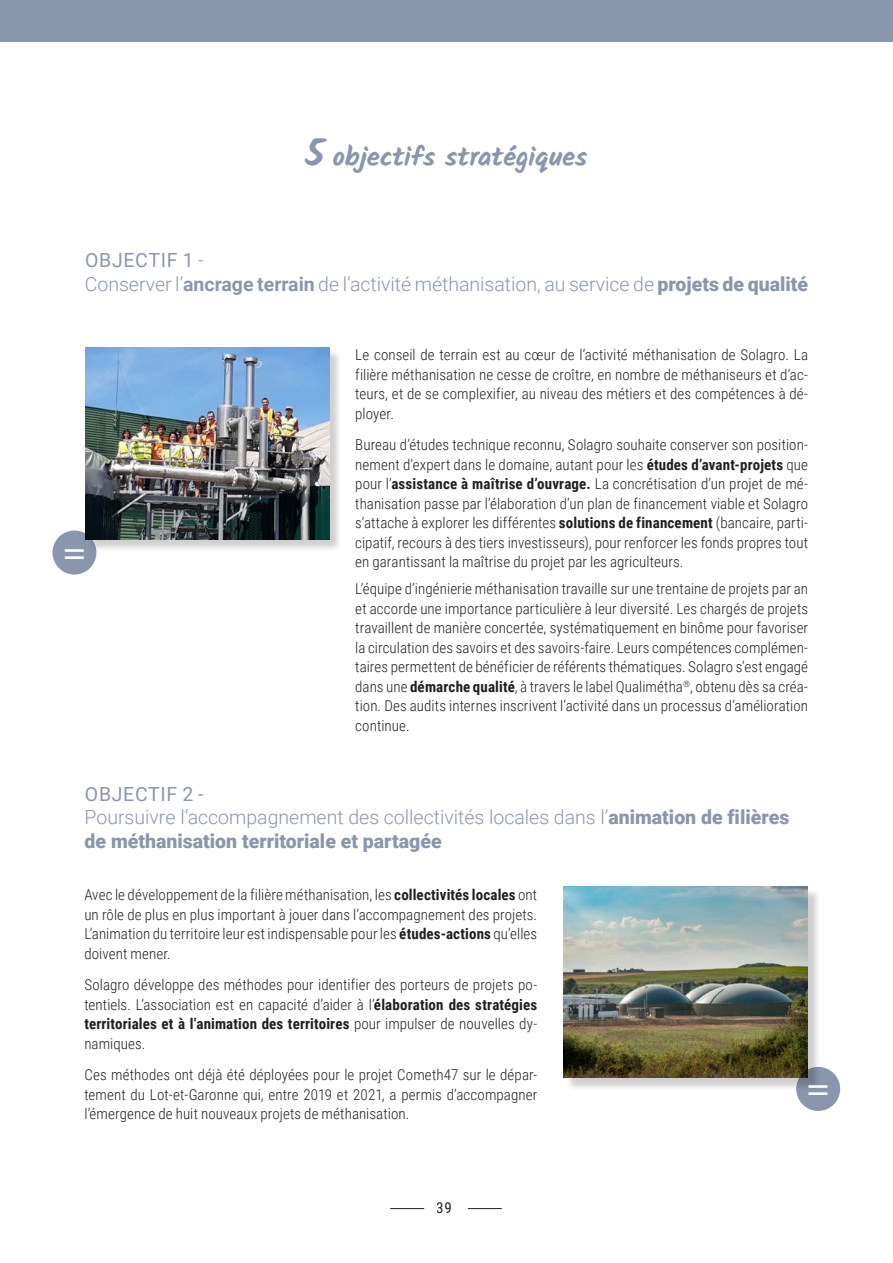
<style>
.page{position:relative;width:893px;height:1263px;background:#fff}
.page>*{position:absolute;margin:0;border:0;box-sizing:border-box;transform-origin:0 0}
.t1{font:700 39px "Minion Pro";color:#fff}
.ENTETE{font:700 27px "Kalam";letter-spacing:-.005em;color:#8a96ae}
.t2{font:900 19.5px/23.4px "Roboto";color:#8a96ae}
.t3{font:300 19.5px "Roboto";color:#8a96ae}
.t4{font:19.5px "Roboto";letter-spacing:.035em;color:#8a96ae}
.ENTETE-2{font:300 15px/19.5px "Roboto Condensed";letter-spacing:.005em;color:#231f20;text-align:justify}
.t5{font:15px "Roboto Condensed";color:#231f20}
.s1{font-size:37.5px}
.s2{font-weight:300;font-style:italic}
.s3{font-weight:700}
.s4{font-weight:900}
.s5{font-weight:300}
</style>
<div class="page">
<hr style="left:390px;top:1208px;width:34px;height:1px;background:#231f20">
<hr style="left:468px;top:1208px;width:34px;height:1px;background:#231f20">
<hr style="left:0;top:1221px;width:1px;height:42px;background:#8a96ae">
<div style="left:0;top:0;width:893px;height:42px;background:#8a96ae"></div>
<div style="left:87px;top:349px;width:255px;height:203px;background:#231f20;opacity:.21"></div>
<img style="left:85px;top:347px;width:244px;height:192px">
<div style="left:565px;top:888px;width:256px;height:203px;background:#231f20;opacity:.21"></div>
<img style="left:564px;top:886px;width:244px;height:192px">
<div style="left:52px;top:530px;width:44px;height:44px;background:#8a96ae;border-radius:50%"></div>
<svg style="left:796px;top:1067px;width:44px;height:44px;fill:#8a96ae"></svg>
<p class="ENTETE" style="left:305px;top:141px;width:284px"><span class="s1">5</span> objectifs stratégiques</p>
<p class="t4" style="left:85px;top:247px;width:120px">OBJECTIF 1 <span class="s2">-</span></p>
<p class="t3" style="left:85px;top:270px;width:725px">Conserver l’<span class="s3">ancrage terrain</span> de l’activité méthanisation, au service de <span class="s4">projets de qualité</span></p>
<p class="t1" style="left:63px;top:524px;width:24px">=</p>
<p class="ENTETE-2" style="left:355px;top:344px;width:454px">Le conseil de terrain est au cœur de l’activité méthanisation de Solagro. La filière méthanisation ne cesse de croître, en nombre de méthaniseurs et d’ac&shy;teurs, et de se complexifier, au niveau des métiers et des compétences à dé&shy;ployer.</p>
<p class="ENTETE-2" style="left:355px;top:434px;width:454px">Bureau d’études technique reconnu, Solagro souhaite conserver son position&shy;nement d’expert dans le domaine, autant pour les <span class="s3">études d’avant-projets</span> que pour l’<span class="s3">assistance à maîtrise d’ouvrage.</span> La concrétisation d’un projet de mé&shy;thanisation passe par l’élaboration d’un plan de financement viable et Solagro s’attache à explorer les différentes <span class="s3">solutions de financement</span> (bancaire, parti&shy;cipatif, recours à des tiers investisseurs), pour renforcer les fonds propres tout en garantissant la maîtrise du projet par les agriculteurs.</p>
<p class="ENTETE-2" style="left:355px;top:578px;width:454px">L’équipe d’ingénierie méthanisation travaille sur une trentaine de projets par an et accorde une importance particulière à leur diversité. Les chargés de projets travaillent de manière concertée, systématiquement en binôme pour favoriser la circulation des savoirs et des savoirs-faire. Leurs compétences complémen&shy;taires permettent de bénéficier de référents thématiques. Solagro s’est engagé dans une <span class="s3">démarche qualité</span>, à travers le label Qualimétha<sup>®</sup>, obtenu dès sa créa&shy;tion. Des audits internes inscrivent l’activité dans un processus d’amélioration continue.</p>
<p class="t4" style="left:85px;top:780px;width:120px">OBJECTIF 2 -</p>
<p class="t2" style="left:85px;top:805px;width:706px"><span class="s5">Poursuivre l’accompagnement des collectivités locales dans l’</span>animation de filières de méthanisation territoriale et partagée</p>
<p class="ENTETE-2" style="left:84px;top:884px;width:454px">Avec le développement de la filière méthanisation, les <span class="s3">collectivités locales</span> ont un rôle de plus en plus important à jouer dans l’accompagnement des projets.<br>L’animation du territoire leur est indispensable pour les <span class="s3">études-actions</span> qu’elles doivent mener.</p>
<p class="ENTETE-2" style="left:84px;top:974px;width:454px">Solagro développe des méthodes pour identifier des porteurs de projets po&shy;tentiels. L’association est en capacité d’aider à l’<span class="s3">élaboration des stratégies territoriales et à l’animation des territoires</span> pour impulser de nouvelles dy&shy;namiques.</p>
<p class="ENTETE-2" style="left:84px;top:1064px;width:454px">Ces méthodes ont déjà été déployées pour le projet Cometh47 sur le dépar&shy;tement du Lot-et-Garonne qui, entre 2019 et 2021, a permis d’accompagner l’émergence de huit nouveaux projets de méthanisation.</p>
<p class="t1" style="left:807px;top:1060px;width:24px">=</p>
<p class="t5" style="left:437px;top:1197px;width:16px">39</p>
</div>
